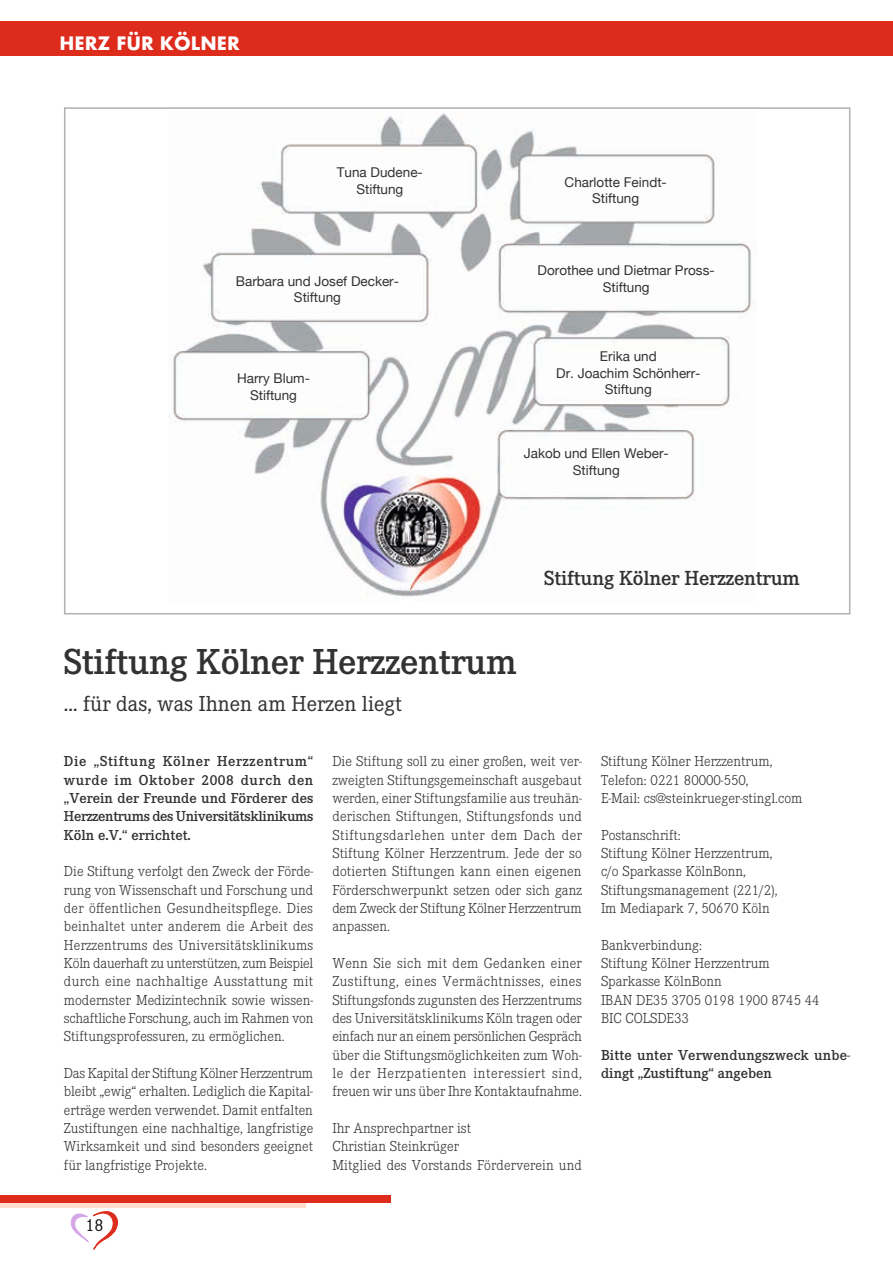
<style>
.page{position:relative;width:893px;height:1263px;background:#fff}
.page>*{position:absolute;margin:0;border:0;box-sizing:border-box;transform-origin:0 0}
.t1{font:600 37.5px "Corporate E";letter-spacing:-.01em;color:#323232}
.t2{font:22.5px "Corporate E";color:#323232}
.t3{font:600 21.15px "Corporate E";letter-spacing:-.01em;color:#323232}
.t4{font:700 18px "Futura";color:#fff}
.t5{font:18px "Corporate E";color:#151616}
.t6{font:300 15px/18.3px "Corporate E";color:#323232;text-align:justify}
.t7{font:600 15px/18.3px "Corporate E";color:#323232;text-align:justify}
.t8{font:13.5px/16.5px "Helvetica Neue";color:#323232;text-align:center}
</style>
<div class="page">
<svg style="left:71px;top:1211px;width:47px;height:38px"></svg>
<svg style="left:0;top:1202px;width:306px;height:6px;background:#f9bfae"></svg>
<div style="left:0;top:1195px;width:391px;height:7px;background:#dd2b1c"></div>
<div style="left:0;top:21px;width:893px;height:34px;background:#dd2b1c"></div>
<img style="left:168px;top:113px;width:588px;height:484px">
<p class="t4" style="left:60px;top:30px;width:182px">HERZ FÜR KÖLNER</p>
<p class="t8" style="left:337px;top:165px;width:88px">Tuna Dudene-<br>Stiftung</p>
<p class="t8" style="left:565px;top:174px;width:104px">Charlotte Feindt-<br>Stiftung</p>
<p class="t8" style="left:236px;top:273px;width:165px">Barbara und Josef Decker-<br>Stiftung</p>
<p class="t8" style="left:237px;top:371px;width:75px">Harry Blum-<br>Stiftung</p>
<p class="t8" style="left:538px;top:263px;width:179px">Dorothee und Dietmar Pross-<br>Stiftung</p>
<p class="t8" style="left:556px;top:349px;width:146px">Erika und<br>Dr. Joachim Schönherr-<br>Stiftung</p>
<p class="t8" style="left:524px;top:446px;width:147px">Jakob und Ellen Weber-<br>Stiftung</p>
<h3 class="t3" style="left:544px;top:564px;width:257px">Stiftung Kölner Herzzentrum</h3>
<h1 class="t1" style="left:64px;top:638px;width:455px">Stiftung Kölner Herzzentrum</h1>
<h2 class="t2" style="left:64px;top:690px;width:340px">… für das, was Ihnen am Herzen liegt</h2>
<p class="t7" style="left:64px;top:752px;width:251px">Die „Stiftung Kölner Herzzentrum“ wurde im Oktober 2008 durch den „Verein der Freunde und Förderer des Herzzentrums des Universitätsklinikums Köln e.V.“ errichtet.</p>
<p class="t6" style="left:64px;top:862px;width:251px">Die Stiftung verfolgt den Zweck der Förde&shy;rung von Wissenschaft und Forschung und der öffentlichen Gesundheitspflege. Dies beinhaltet unter anderem die Arbeit des Herzzentrums des Universitätsklinikums Köln dauerhaft zu unterstützen, zum Beispiel durch eine nachhaltige Ausstattung mit modernster Medizintechnik sowie wissen&shy;schaftliche Forschung, auch im Rahmen von Stiftungsprofessuren, zu ermöglichen.</p>
<p class="t6" style="left:64px;top:1063px;width:251px">Das Kapital der Stiftung Kölner Herzzentrum bleibt „ewig“ erhalten. Lediglich die Kapital&shy;erträge werden verwendet. Damit entfalten Zustiftungen eine nachhaltige, langfristige Wirksamkeit und sind besonders geeignet für langfristige Projekte.</p>
<p class="t6" style="left:332px;top:752px;width:251px">Die Stiftung soll zu einer großen, weit ver&shy;zweigten Stiftungsgemeinschaft ausgebaut werden, einer Stiftungsfamilie aus treuhän&shy;derischen Stiftungen, Stiftungsfonds und Stiftungsdarlehen unter dem Dach der Stiftung Kölner Herzzentrum. Jede der so dotierten Stiftungen kann einen eigenen Förderschwerpunkt setzen oder sich ganz dem Zweck der Stiftung Kölner Herzzentrum anpassen.</p>
<p class="t6" style="left:332px;top:953px;width:251px">Wenn Sie sich mit dem Gedanken einer Zustiftung, eines Vermächtnisses, eines Stiftungsfonds zugunsten des Herzzentrums des Universitätsklinikums Köln tragen oder einfach nur an einem persönlichen Gespräch über die Stiftungsmöglichkeiten zum Woh&shy;le der Herzpatienten interessiert sind, freuen wir uns über Ihre Kontaktaufnahme.</p>
<p class="t6" style="left:332px;top:1118px;width:251px;text-align:left">Ihr Ansprechpartner ist<br>Christian Steinkrüger<br>Mitglied des Vorstands Förderverein und</p>
<p class="t5" style="left:86px;top:1214px;width:20px">18</p>
<p class="t6" style="left:601px;top:752px;width:203px;text-align:left">Stiftung Kölner Herzzentrum,<br>Telefon: 0221 80000-550,<br>E-Mail: cs@steinkrueger-stingl.com</p>
<p class="t6" style="left:601px;top:825px;width:178px;text-align:left">Postanschrift:<br>Stiftung Kölner Herzzentrum, c/o Sparkasse KölnBonn,<br>Stiftungsmanagement (221/2),<br>Im Mediapark 7, 50670 Köln</p>
<p class="t6" style="left:601px;top:935px;width:220px;text-align:left">Bankverbindung:<br>Stiftung Kölner Herzzentrum<br>Sparkasse KölnBonn<br>IBAN DE35 3705 0198 1900 8745 44<br>BIC COLSDE33</p>
<p class="t7" style="left:601px;top:1045px;width:251px">Bitte unter Verwendungszweck unbe&shy;dingt „Zustiftung“ angeben</p>
</div>
